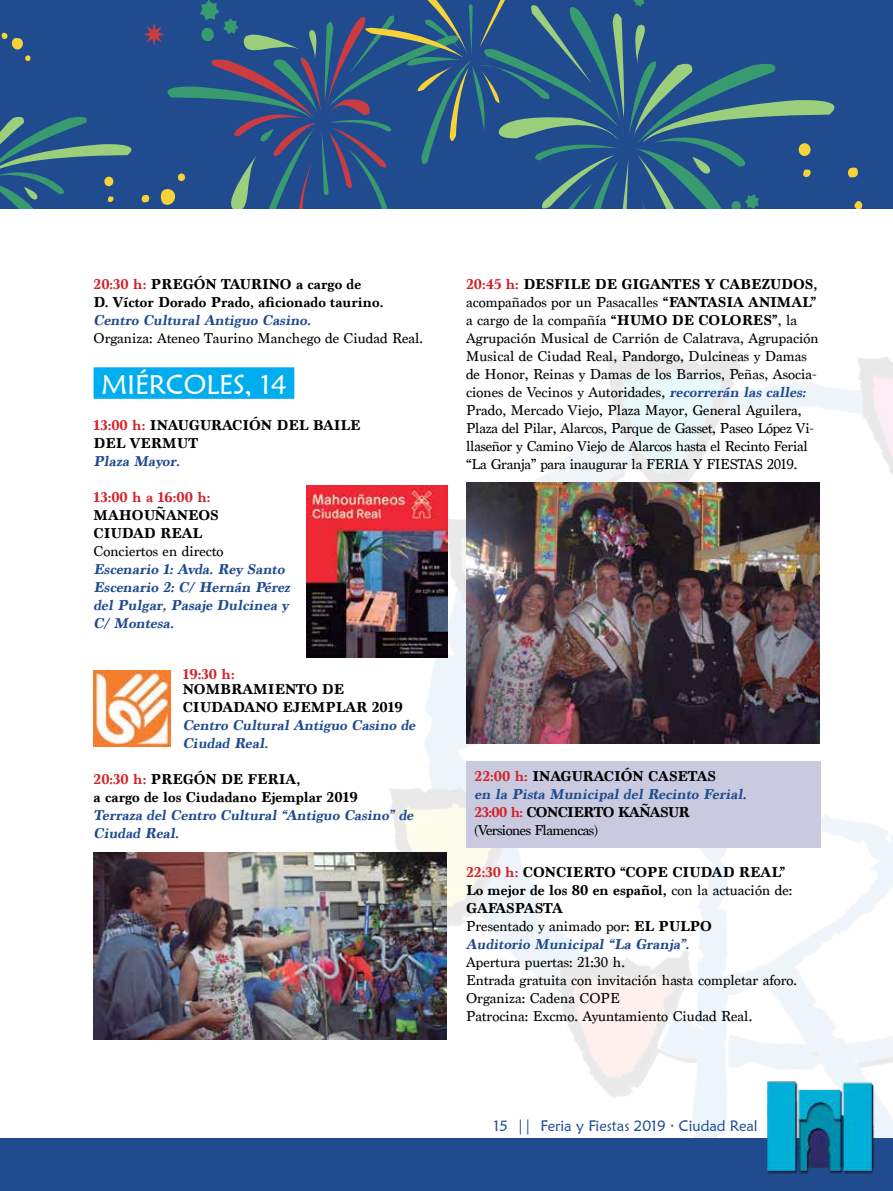
<style>
.page{position:relative;width:893px;height:1191px;background:#fff}
.page>*{position:absolute;margin:0;border:0;box-sizing:border-box;transform-origin:0 0}
.t1{font:27px "Maiandra GD";color:#fff}
.t2{font:15px/18px "Marion";color:#000}
.t3{font:700 15px/18px "Marion";color:#000}
.t4{font:italic 700 15px/18px "Marion";color:#204b8f}
.t5{font:15px "Maiandra GD";color:#204b8f}
.t6{font:700 15px "Marion";color:#d2232a}
.s1{color:#d2232a}
.s2{font-weight:700;color:#d2232a}
.s3{font-weight:700}
.s4{font-weight:700;font-style:italic;color:#204b8f}
.s5{font-style:normal;color:#d2232a}
.s6{font-style:normal;color:#000}
.s7{font-weight:400;font-style:normal;color:#000}
.s8{font-weight:400}
.s9{font-style:italic;color:#204b8f}
</style>
<div class="page">
<img style="left:315px;top:346px;width:578px;height:792px">
<div style="left:0;top:1138px;width:893px;height:53px;background:#204b8f"></div>
<img style="left:699px;top:1024px;width:194px;height:150px">
<div style="left:466px;top:761px;width:355px;height:86px;background:#c9cadf"></div>
<div style="left:0;top:0;width:893px;height:208px;background:#204b8f"></div>
<svg style="left:0;top:0;width:862px;height:208px"></svg>
<div style="left:94px;top:367px;width:200px;height:32px;background:#00aeef"></div>
<img style="left:94px;top:853px;width:352px;height:186px">
<img style="left:466px;top:482px;width:353px;height:261px">
<img style="left:306px;top:485px;width:141px;height:172px">
<img style="left:94px;top:670px;width:76px;height:77px">
<p class="t3" style="left:94px;top:275px;width:291px"><span class="s1">20:30 h:</span> PREGÓN TAURINO a cargo de<br>D. Víctor Dorado Prado, aficionado taurino.</p>
<p class="t4" style="left:94px;top:311px;width:222px">Centro Cultural Antiguo Casino.</p>
<p class="t2" style="left:94px;top:329px;width:331px">Organiza: Ateneo Taurino Manchego de Ciudad Real.</p>
<h1 class="t1" style="left:101px;top:367px;width:186px">MIÉRCOLES, 14</h1>
<p class="t3" style="left:94px;top:416px;width:269px"><span class="s1">13:00 h:</span> INAUGURACIÓN DEL BAILE<br>DEL VERMUT</p>
<p class="t4" style="left:94px;top:452px;width:91px">Plaza Mayor.</p>
<p class="t6" style="left:94px;top:488px;width:119px">13:00 h a 16:00 h:</p>
<p class="t3" style="left:94px;top:506px;width:127px">MAHOUÑANEOS<br>CIUDAD REAL</p>
<p class="t2" style="left:94px;top:542px;width:131px">Conciertos en directo</p>
<p class="t4" style="left:94px;top:560px;width:201px">Escenario 1: Avda. Rey Santo<br>Escenario 2: C/ Hernán Pérez del Pulgar, Pasaje Dulcinea y<br>C/ Montesa.</p>
<p class="t6" style="left:183px;top:665px;width:53px">19:30 h:</p>
<p class="t3" style="left:183px;top:680px;width:222px">NOMBRAMIENTO DE<br>CIUDADANO EJEMPLAR 2019</p>
<p class="t4" style="left:183px;top:716px;width:237px">Centro Cultural Antiguo Casino de<br>Ciudad Real.</p>
<p class="t3" style="left:94px;top:770px;width:266px"><span class="s1">20:30 h:</span> PREGÓN DE FERIA,<br>a cargo de los Ciudadano Ejemplar 2019</p>
<p class="t4" style="left:94px;top:806px;width:324px">Terraza del Centro Cultural “Antiguo Casino” de<br>Ciudad Real.</p>
<p class="t2" style="left:466px;top:275px;width:354px"><span class="s2">20:45 h:</span> <span class="s3">DESFILE DE GIGANTES Y CABEZUDOS, </span>acompañados por un Pasacalles <span class="s3">“FANTASIA ANIMAL” </span>a cargo de la compañía <span class="s3">“HUMO DE COLORES”</span>, la Agrupación Musical de Carrión de Calatrava, Agrupación Musical de Ciudad Real, Pandorgo, Dulcineas y Damas de Honor, Reinas y Damas de los Barrios, Peñas, Asocia&shy;ciones de Vecinos y Autoridades, <span class="s4">recorrerán las calles:<br></span>Prado, Mercado Viejo, Plaza Mayor, General Aguilera, Plaza del Pilar, Alarcos, Parque de Gasset, Paseo López Vi&shy;llaseñor y Camino Viejo de Alarcos hasta el Recinto Ferial “La Granja” para inaugurar la FERIA Y FIESTAS 2019.</p>
<p class="t4" style="left:475px;top:767px;width:276px"><span class="s5">22:00 h:</span> <span class="s6">INAGURACIÓN CASETAS<br></span>en la Pista Municipal del Recinto Ferial.<br><span class="s5">23:00 h:</span> <span class="s6">CONCIERTO KAÑASUR </span><span class="s7">(Versiones Flamencas)</span></p>
<p class="t3" style="left:466px;top:863px;width:328px"><span class="s1">22:30 h:</span> CONCIERTO “COPE CIUDAD REAL” Lo mejor de los 80 en español, <span class="s8">con la actuación de:<br></span>GAFASPASTA<br><span class="s8">Presentado y animado por:</span> EL PULPO<br><span class="s9">Auditorio Municipal “La Granja”.</span></p>
<p class="t2" style="left:466px;top:953px;width:332px">Apertura puertas: 21:30 h.<br>Entrada gratuita con invitación hasta completar aforo.<br>Organiza: Cadena COPE<br>Patrocina: Excmo. Ayuntamiento Ciudad Real.</p>
<p class="t5" style="left:493px;top:1117px;width:266px">15 || Feria y Fiestas 2019 · Ciudad Real</p>
</div>
